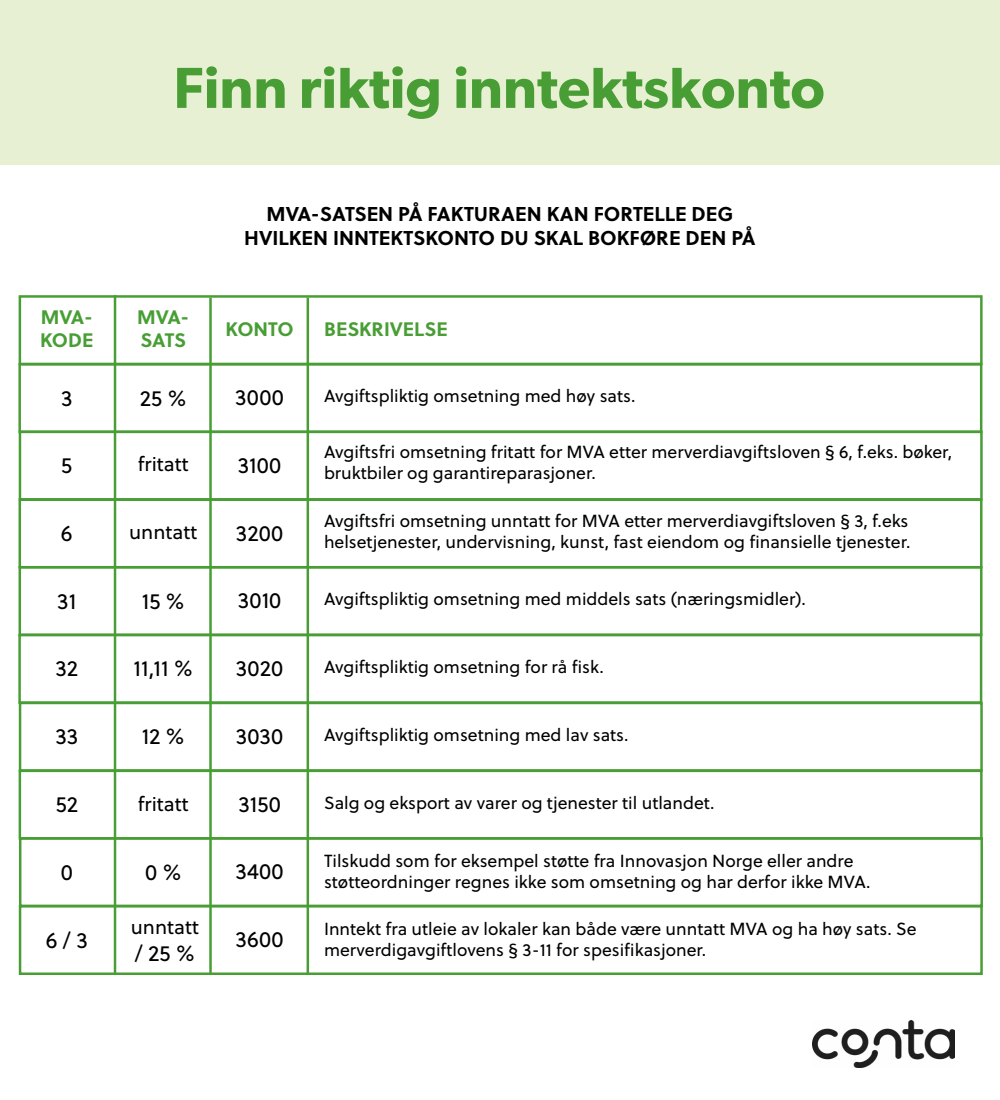
<style>
.page{position:relative;width:1000px;height:1100px;background:#fff}
.page>*{position:absolute;margin:0;border:0;box-sizing:border-box;transform-origin:0 0}
.t1{font:600 58px "Gibson";color:#489e35}
.t2{font:22px "Soleil";letter-spacing:.01em;color:#000}
.t3{font:700 20px/24px "Soleil";color:#000;text-align:center}
.t4{font:20px "Soleil";color:#000}
.t5{font:700 19.5px/23.4px "Soleil";color:#489e35}
.t6{font:17.5px/21px "Soleil";color:#000}
</style>
<div class="page">
<div style="left:0;top:0;width:1000px;height:165px;background:#e8f0d4"></div>
<div style="left:19px;top:295px;width:964px;height:70px;border:2px solid #489e35"></div>
<div style="left:18px;top:363px;width:964px;height:70px;border:2px solid #489e35"></div>
<div style="left:19px;top:431px;width:964px;height:70px;border:2px solid #489e35"></div>
<div style="left:19px;top:498px;width:964px;height:70px;border:2px solid #489e35"></div>
<div style="left:19px;top:566px;width:964px;height:70px;border:2px solid #489e35"></div>
<div style="left:18px;top:634px;width:964px;height:70px;border:2px solid #489e35"></div>
<div style="left:19px;top:702px;width:964px;height:70px;border:2px solid #489e35"></div>
<div style="left:19px;top:770px;width:964px;height:70px;border:2px solid #489e35"></div>
<div style="left:19px;top:837px;width:964px;height:70px;border:2px solid #489e35"></div>
<div style="left:19px;top:905px;width:964px;height:70px;border:2px solid #489e35"></div>
<hr style="left:114px;top:295px;width:2px;height:680px;background:#489e35">
<hr style="left:209px;top:298px;width:3px;height:677px;background:#489e35">
<hr style="left:307px;top:298px;width:2px;height:677px;background:#489e35">
<img style="left:813px;top:1020px;width:141px;height:48px">
<h1 class="t1" style="left:174px;top:53px;width:653px">Finn riktig inntektskonto</h1>
<p class="t5" style="left:40px;top:304px;width:55px">MVA-<br>KODE</p>
<p class="t2" style="left:61px;top:382px;width:13px">3</p>
<p class="t5" style="left:137px;top:304px;width:53px">MVA-<br>SATS</p>
<p class="t3" style="left:244px;top:201px;width:513px">MVA-SATSEN PÅ FAKTURAEN KAN FORTELLE DEG<br>HVILKEN INNTEKTSKONTO DU SKAL BOKFØRE DEN PÅ</p>
<p class="t5" style="left:226px;top:317px;width:69px">KONTO</p>
<p class="t5" style="left:324px;top:317px;width:125px">BESKRIVELSE</p>
<p class="t2" style="left:140px;top:382px;width:48px">25 %</p>
<p class="t2" style="left:235px;top:381px;width:50px">3000</p>
<p class="t6" style="left:324px;top:385px;width:313px">Avgiftspliktig omsetning med høy sats.</p>
<p class="t2" style="left:61px;top:449px;width:12px">5</p>
<p class="t4" style="left:138px;top:450px;width:52px">fritatt</p>
<p class="t2" style="left:238px;top:449px;width:45px">3100</p>
<p class="t2" style="left:61px;top:517px;width:13px">6</p>
<p class="t4" style="left:129px;top:518px;width:70px">unntatt</p>
<p class="t2" style="left:236px;top:517px;width:49px">3200</p>
<p class="t6" style="left:324px;top:441px;width:630px">Avgiftsfri omsetning fritatt for MVA etter merverdiavgiftsloven § 6, f.eks. bøker, bruktbiler og garantireparasjoner.</p>
<p class="t6" style="left:324px;top:510px;width:588px">Avgiftsfri omsetning unntatt for MVA etter merverdiavgiftsloven § 3, f.eks helsetjenester, undervisning, kunst, fast eiendom og finansielle tjenester.</p>
<p class="t2" style="left:57px;top:585px;width:20px">31</p>
<p class="t2" style="left:142px;top:585px;width:44px">15 %</p>
<p class="t2" style="left:238px;top:584px;width:45px">3010</p>
<p class="t6" style="left:324px;top:588px;width:483px">Avgiftspliktig omsetning med middels sats (næringsmidler).</p>
<p class="t2" style="left:56px;top:653px;width:24px">32</p>
<p class="t2" style="left:134px;top:652px;width:61px">11,11 %</p>
<p class="t2" style="left:236px;top:652px;width:49px">3020</p>
<p class="t6" style="left:324px;top:656px;width:281px">Avgiftspliktig omsetning for rå fisk.</p>
<p class="t2" style="left:55px;top:721px;width:24px">33</p>
<p class="t2" style="left:142px;top:721px;width:44px">12 %</p>
<p class="t2" style="left:236px;top:720px;width:49px">3030</p>
<p class="t6" style="left:324px;top:724px;width:306px">Avgiftspliktig omsetning med lav sats.</p>
<p class="t2" style="left:56px;top:788px;width:24px">52</p>
<p class="t4" style="left:138px;top:789px;width:52px">fritatt</p>
<p class="t2" style="left:238px;top:788px;width:44px">3150</p>
<p class="t6" style="left:324px;top:792px;width:392px">Salg og eksport av varer og tjenester til utlandet.</p>
<p class="t2" style="left:61px;top:856px;width:14px">0</p>
<p class="t2" style="left:145px;top:856px;width:38px">0 %</p>
<p class="t2" style="left:236px;top:856px;width:50px">3400</p>
<p class="t6" style="left:324px;top:850px;width:548px">Tilskudd som for eksempel støtte fra Innovasjon Norge eller andre støtteordninger regnes ikke som omsetning og har derfor ikke MVA.</p>
<p class="t2" style="left:46px;top:924px;width:44px">6 / 3</p>
<p class="t2" style="left:236px;top:923px;width:50px">3600</p>
<p class="t6" style="left:324px;top:918px;width:594px">Inntekt fra utleie av lokaler kan både være unntatt MVA og ha høy sats. Se merverdigavgiftlovens § 3-11 for spesifikasjoner.</p>
<p class="t4" style="left:131px;top:913px;width:70px">unntatt</p>
<p class="t2" style="left:135px;top:937px;width:62px">/ 25 %</p>
</div>
